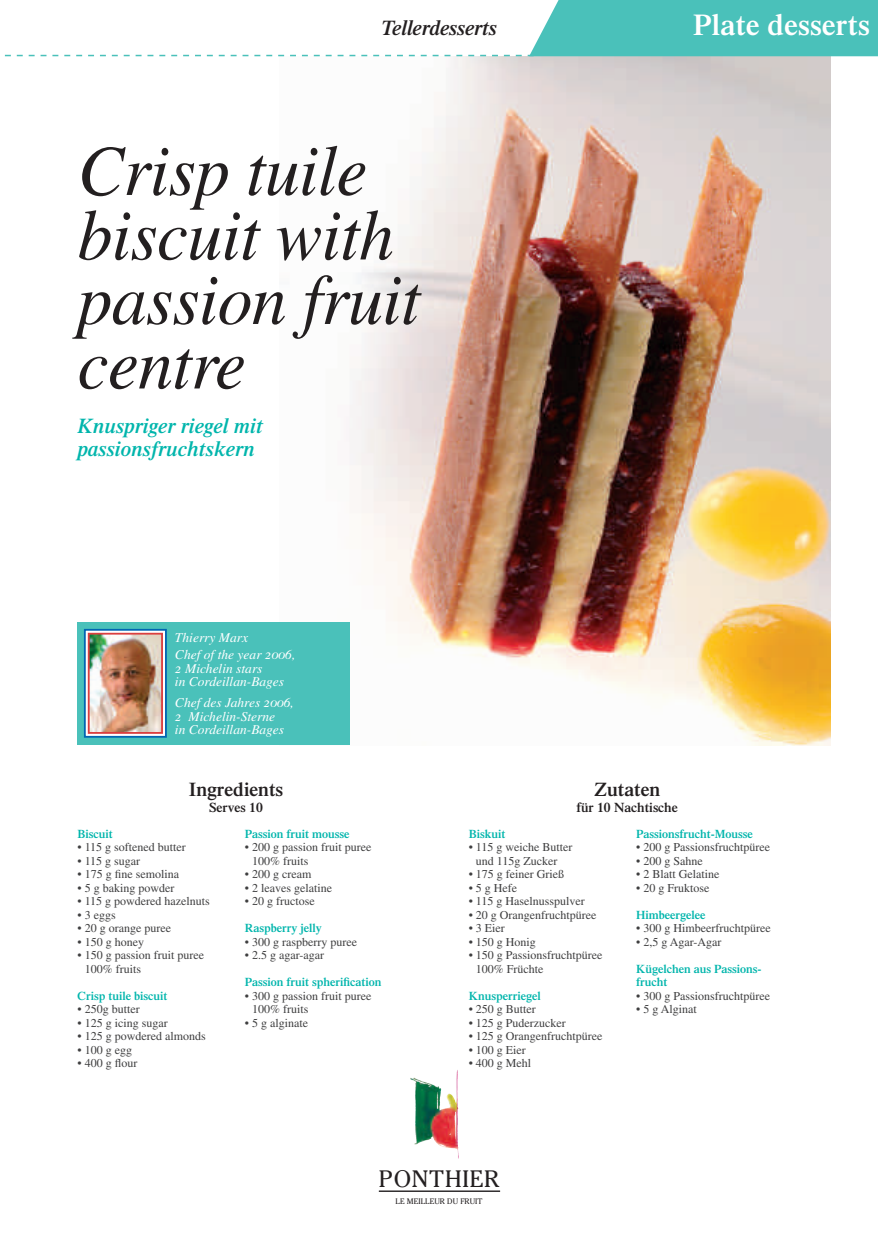
<style>
.page{position:relative;width:878px;height:1248px;background:#fff}
.page>*{position:absolute;margin:0;border:0;box-sizing:border-box;transform-origin:0 0}
.t1{font:italic 72px/64.5px "Times";letter-spacing:-.01em;color:#231f20}
.t2{font:600 30px "Times";letter-spacing:.01em;color:#fff}
.t3{font:23.7px "Cheltenham";letter-spacing:.03em;color:#231f20}
.t4{font:italic 600 21px/22.5px "Times";color:#00b5ac}
.t5{font:italic 600 21px "Times";letter-spacing:-.01em;color:#231f20}
.t6{font:600 19.5px "Times";color:#231f20}
.t7{font:13.5px/13.5px "Times Italic Os F";color:#fff}
.t8{font:600 13.5px "Times";color:#231f20}
.t9{font:italic 13.5px "Times";color:#fff}
.t10{font:12px/13.5px "Times";color:#3e3e3f}
.t11{font:600 12px/13.5px "Times";color:#00b5ac}
.t12{font:7.95px "Cheltenham";letter-spacing:.01em;color:#231f20}
</style>
<div class="page">
<img style="left:279px;top:56px;width:551px;height:689px">
<img style="left:434px;top:1107px;width:25px;height:52px">
<hr style="left:379px;top:1191px;width:121px;height:1px;background:#231f20">
<div style="left:78px;top:622px;width:272px;height:123px;background:#4ac1ba"></div>
<svg style="left:87px;top:632px;width:77px;height:103px"></svg>
<div style="left:84px;top:629px;width:83px;height:109px;border:2px solid #0166b3"></div>
<img style="left:91px;top:636px;width:69px;height:95px">
<div style="left:88px;top:633px;width:75px;height:101px;border:2px solid #db3f3f"></div>
<svg style="left:4px;top:0;width:874px;height:56px"></svg>
<h3 class="t5" style="left:382px;top:20px;width:117px">Tellerdesserts</h3>
<h1 class="t1" style="left:78px;top:145px;width:344px">Crisp tuile biscuit with passion fruit centre</h1>
<h3 class="t4" style="left:78px;top:417px;width:187px">Knuspriger riegel mit passionsfruchtskern</h3>
<p class="t9" style="left:175px;top:632px;width:75px">Thierry Marx</p>
<p class="t7" style="left:175px;top:649px;width:122px">Chef of the year 2006,<br>2 Michelin stars<br>in Cordeillan-Bages</p>
<p class="t7" style="left:175px;top:697px;width:121px">Chef des Jahres 2006,<br>2 Michelin-Sterne<br>in Cordeillan-Bages</p>
<h3 class="t6" style="left:189px;top:781px;width:96px">Ingredients</h3>
<p class="t8" style="left:209px;top:802px;width:55px">Serves 10</p>
<h2 class="t2" style="left:693px;top:14px;width:178px">Plate desserts</h2>
<h3 class="t6" style="left:594px;top:781px;width:68px">Zutaten</h3>
<p class="t8" style="left:576px;top:802px;width:103px">für 10 Nachtische</p>
<p class="t11" style="left:78px;top:828px;width:37px">Biscuit</p>
<p class="t10" style="left:78px;top:842px;width:110px">• 115 g softened butter</p>
<p class="t10" style="left:78px;top:855px;width:64px">• 115 g sugar</p>
<p class="t10" style="left:78px;top:869px;width:103px">• 175 g fine semolina</p>
<p class="t10" style="left:78px;top:882px;width:98px">• 5 g baking powder</p>
<p class="t10" style="left:78px;top:896px;width:134px">• 115 g powdered hazelnuts</p>
<p class="t10" style="left:78px;top:909px;width:40px">• 3 eggs</p>
<p class="t10" style="left:78px;top:923px;width:95px">• 20 g orange puree</p>
<p class="t10" style="left:78px;top:936px;width:68px">• 150 g honey</p>
<p class="t10" style="left:85px;top:950px;width:121px;text-indent:-7px">• 150 g passion fruit puree<br>100% fruits</p>
<p class="t11" style="left:78px;top:990px;width:92px">Crisp tuile biscuit</p>
<p class="t10" style="left:78px;top:1004px;width:64px">• 250g butter</p>
<p class="t10" style="left:78px;top:1017px;width:92px">• 125 g icing sugar</p>
<p class="t10" style="left:78px;top:1031px;width:130px">• 125 g powdered almonds</p>
<p class="t10" style="left:78px;top:1044px;width:56px">• 100 g egg</p>
<p class="t10" style="left:78px;top:1058px;width:61px">• 400 g flour</p>
<p class="t11" style="left:245px;top:828px;width:106px">Passion fruit mousse</p>
<p class="t10" style="left:252px;top:842px;width:121px;text-indent:-7px">• 200 g passion fruit puree<br>100% fruits</p>
<p class="t10" style="left:245px;top:869px;width:68px">• 200 g cream</p>
<p class="t10" style="left:245px;top:882px;width:89px">• 2 leaves gelatine</p>
<p class="t10" style="left:245px;top:896px;width:71px">• 20 g fructose</p>
<p class="t11" style="left:245px;top:922px;width:79px">Raspberry jelly</p>
<p class="t10" style="left:245px;top:936px;width:114px">• 300 g raspberry puree</p>
<p class="t10" style="left:245px;top:950px;width:81px">• 2.5 g agar-agar</p>
<p class="t11" style="left:245px;top:976px;width:138px">Passion fruit spherification</p>
<p class="t10" style="left:252px;top:990px;width:121px;text-indent:-7px">• 300 g passion fruit puree<br>100% fruits</p>
<p class="t10" style="left:245px;top:1017px;width:65px">• 5 g alginate</p>
<p class="t11" style="left:469px;top:828px;width:38px">Biskuit</p>
<p class="t10" style="left:476px;top:842px;width:98px;text-indent:-7px">• 115 g weiche Butter und 115g Zucker</p>
<p class="t10" style="left:469px;top:869px;width:97px">• 175 g feiner Grieß</p>
<p class="t10" style="left:469px;top:882px;width:50px">• 5 g Hefe</p>
<p class="t10" style="left:469px;top:896px;width:118px">• 115 g Haselnusspulver</p>
<p class="t10" style="left:469px;top:909px;width:129px">• 20 g Orangenfruchtpüree</p>
<p class="t10" style="left:469px;top:923px;width:38px">• 3 Eier</p>
<p class="t10" style="left:469px;top:936px;width:69px">• 150 g Honig</p>
<p class="t10" style="left:476px;top:950px;width:128px;text-indent:-7px">• 150 g Passionsfruchtpüree<br>100% Früchte</p>
<p class="t11" style="left:469px;top:990px;width:74px">Knusperriegel</p>
<p class="t10" style="left:469px;top:1004px;width:69px">• 250 g Butter</p>
<p class="t10" style="left:469px;top:1017px;width:99px">• 125 g Puderzucker</p>
<p class="t10" style="left:469px;top:1031px;width:135px">• 125 g Orangenfruchtpüree</p>
<p class="t10" style="left:469px;top:1044px;width:59px">• 100 g Eier</p>
<p class="t10" style="left:469px;top:1058px;width:64px">• 400 g Mehl</p>
<p class="t11" style="left:636px;top:828px;width:118px">Passionsfrucht-Mousse</p>
<p class="t10" style="left:636px;top:842px;width:135px">• 200 g Passionsfruchtpüree</p>
<p class="t10" style="left:636px;top:855px;width:68px">• 200 g Sahne</p>
<p class="t10" style="left:636px;top:869px;width:85px">• 2 Blatt Gelatine</p>
<p class="t10" style="left:636px;top:882px;width:75px">• 20 g Fruktose</p>
<p class="t11" style="left:636px;top:909px;width:71px">Himbeergelee</p>
<p class="t10" style="left:636px;top:923px;width:136px">• 300 g Himbeerfruchtpüree</p>
<p class="t10" style="left:636px;top:936px;width:87px">• 2,5 g Agar-Agar</p>
<p class="t11" style="left:636px;top:963px;width:127px">Kügelchen aus Passions&shy;frucht</p>
<p class="t10" style="left:636px;top:990px;width:135px">• 300 g Passionsfruchtpüree</p>
<p class="t10" style="left:636px;top:1004px;width:62px">• 5 g Alginat</p>
<h3 class="t3" style="left:379px;top:1169px;width:122px">PONTHIER</h3>
<p class="t12" style="left:396px;top:1198px;width:88px">LE MEILLEUR DU FRUIT</p>
</div>
